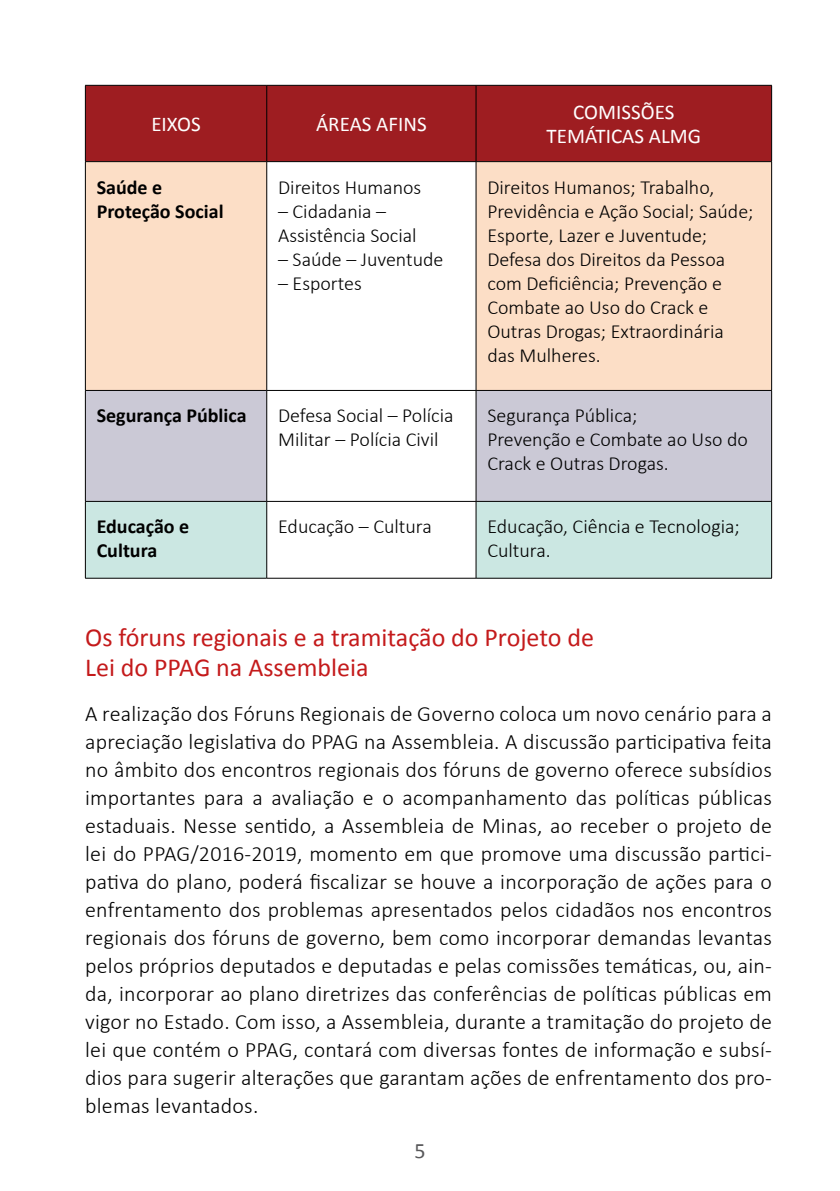
<style>
.page{position:relative;width:840px;height:1191px;background:#fff}
.page>*{position:absolute;margin:0;border:0;box-sizing:border-box;transform-origin:0 0}
.t1{font:26px/30px "Calibri";color:#c41a1b}
.t2{font:300 22px/28px "Calibri";letter-spacing:.01em;color:#000;text-align:justify}
.t3{font:22px "Calibri";color:#58585a}
.t4{font:21px/24px "Calibri";color:#fff;text-align:center}
.t5{font:300 20px/24px "Calibri";color:#000}
.t6{font:700 20px/24px "Calibri";color:#000}
</style>
<div class="page">
<div style="left:86px;top:86px;width:684px;height:75px;background:#9e1d21"></div>
<svg style="left:86px;top:162px;width:684px;height:228px;fill:#fcdec6"></svg>
<svg style="left:86px;top:391px;width:684px;height:110px;fill:#cbc9d6"></svg>
<svg style="left:86px;top:502px;width:684px;height:76px;fill:#cbe7e2"></svg>
<hr style="left:85px;top:85px;width:181px;height:1px;background:#000">
<hr style="left:85px;top:86px;width:1px;height:75px;background:#000">
<hr style="left:266px;top:85px;width:210px;height:1px;background:#000">
<hr style="left:266px;top:86px;width:1px;height:75px;background:#000">
<hr style="left:476px;top:85px;width:295px;height:1px;background:#000">
<hr style="left:475px;top:86px;width:1px;height:75px;background:#000">
<hr style="left:770px;top:86px;width:1px;height:75px;background:#000">
<hr style="left:85px;top:161px;width:181px;height:1px;background:#000">
<hr style="left:85px;top:162px;width:1px;height:228px;background:#000">
<hr style="left:266px;top:161px;width:210px;height:1px;background:#000">
<hr style="left:266px;top:162px;width:1px;height:228px;background:#000">
<hr style="left:476px;top:161px;width:295px;height:1px;background:#000">
<hr style="left:475px;top:162px;width:1px;height:228px;background:#000">
<hr style="left:770px;top:162px;width:1px;height:228px;background:#000">
<hr style="left:85px;top:390px;width:181px;height:1px;background:#000">
<hr style="left:85px;top:391px;width:1px;height:110px;background:#000">
<hr style="left:266px;top:390px;width:210px;height:1px;background:#000">
<hr style="left:266px;top:391px;width:1px;height:110px;background:#000">
<hr style="left:476px;top:390px;width:295px;height:1px;background:#000">
<hr style="left:475px;top:391px;width:1px;height:110px;background:#000">
<hr style="left:770px;top:391px;width:1px;height:110px;background:#000">
<hr style="left:85px;top:501px;width:181px;height:1px;background:#000">
<hr style="left:85px;top:501px;width:1px;height:77px;background:#000">
<hr style="left:266px;top:501px;width:210px;height:1px;background:#000">
<hr style="left:266px;top:501px;width:1px;height:77px;background:#000">
<hr style="left:476px;top:501px;width:295px;height:1px;background:#000">
<hr style="left:475px;top:501px;width:1px;height:77px;background:#000">
<hr style="left:770px;top:501px;width:1px;height:77px;background:#000">
<hr style="left:85px;top:578px;width:181px;height:1px;background:#000">
<hr style="left:266px;top:578px;width:210px;height:1px;background:#000">
<hr style="left:476px;top:578px;width:295px;height:1px;background:#000">
<p class="t4" style="left:151px;top:112px;width:51px">EIXOS</p>
<p class="t4" style="left:316px;top:112px;width:112px">ÁREAS AFINS</p>
<p class="t4" style="left:546px;top:100px;width:156px">COMISSÕES<br>TEMÁTICAS ALMG</p>
<p class="t6" style="left:97px;top:175px;width:128px">Saúde e<br>Proteção Social</p>
<p class="t5" style="left:278px;top:175px;width:145px">Direitos Humanos</p>
<p class="t5" style="left:487px;top:175px;width:267px">Direitos Humanos; Trabalho,<br>Previdência e Ação Social; Saúde;<br>Esporte, Lazer e Juventude;<br>Defesa dos Direitos da Pessoa com Deficiência; Prevenção e<br>Combate ao Uso do Crack e<br>Outras Drogas; Extraordinária das Mulheres.</p>
<p class="t5" style="left:278px;top:199px;width:140px">– Cidadania –<br>Assistência Social</p>
<p class="t5" style="left:278px;top:247px;width:167px">– Saúde – Juventude</p>
<p class="t5" style="left:278px;top:271px;width:85px">– Esportes</p>
<p class="t6" style="left:97px;top:404px;width:151px">Segurança Pública</p>
<p class="t5" style="left:278px;top:403px;width:177px">Defesa Social – Polícia<br>Militar – Polícia Civil</p>
<p class="t5" style="left:487px;top:403px;width:262px">Segurança Pública;<br>Prevenção e Combate ao Uso do<br>Crack e Outras Drogas.</p>
<p class="t6" style="left:97px;top:515px;width:94px">Educação e<br>Cultura</p>
<p class="t5" style="left:278px;top:514px;width:155px">Educação – Cultura</p>
<p class="t5" style="left:487px;top:514px;width:254px">Educação, Ciência e Tecnologia;<br>Cultura.</p>
<p class="t1" style="left:85px;top:622px;width:510px">Os fóruns regionais e a tramitação do Projeto de<br>Lei do PPAG na Assembleia</p>
<p class="t2" style="left:85px;top:699px;width:688px">A realização dos Fóruns Regionais de Governo coloca um novo cenário para a apreciação legislativa do PPAG na Assembleia. A discussão participativa feita no âmbito dos encontros regionais dos fóruns de governo oferece subsídios importantes para a avaliação e o acompanhamento das políticas públicas estaduais. Nesse sentido, a Assembleia de Minas, ao receber o projeto de lei do PPAG/2016-2019, momento em que promove uma discussão partici&shy;pativa do plano, poderá fiscalizar se houve a incorporação de ações para o enfrentamento dos problemas apresentados pelos cidadãos nos encontros regionais dos fóruns de governo, bem como incorporar demandas levantas pelos próprios deputados e deputadas e pelas comissões temáticas, ou, ain&shy;da, incorporar ao plano diretrizes das conferências de políticas públicas em vigor no Estado. Com isso, a Assembleia, durante a tramitação do projeto de lei que contém o PPAG, contará com diversas fontes de informação e subsí&shy;dios para sugerir alterações que garantam ações de enfrentamento dos pro&shy;blemas levantados.</p>
<p class="t3" style="left:414px;top:1136px;width:13px">5</p>
</div>
